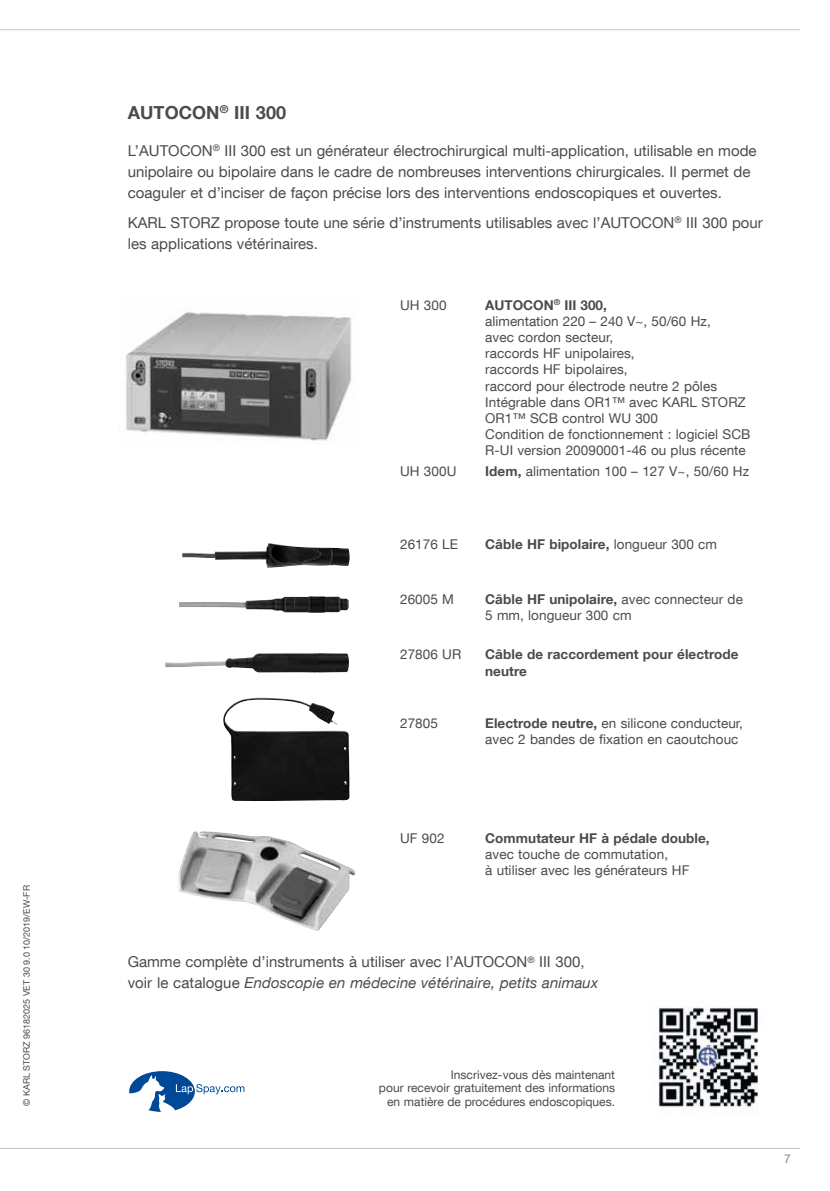
<style>
.page{position:relative;width:830px;height:1191px;background:#fff}
.page>*{position:absolute;margin:0;border:0;box-sizing:border-box;transform-origin:0 0}
.t1{font:700 18px "KS Helvetica Neue";letter-spacing:.005em;color:#4b4b4a}
.t2{font:15px/21px "KS Helvetica Neue";color:#4b4b4a}
.t3{font:13.5px/16.2px "KS Helvetica Neue";letter-spacing:.005em;color:#4b4b4a}
.t4{font:700 13.5px/16.2px "KS Helvetica Neue";letter-spacing:.005em;color:#4b4b4a}
.t5{font:12px/13.5px "KS Helvetica Neue";color:#4b4b4a;text-align:right}
.t6{font:12px "KS Helvetica Neue";color:#878787}
.t7{font:9px "KS Helvetica Neue";color:#4b4b4a}
.s1{font-weight:700}
.s2{font-weight:400}
.s3{font-style:italic}
</style>
<div class="page">
<hr style="left:0;top:29px;width:799px;height:1px;background:#c7c7c6">
<hr style="left:0;top:1148px;width:799px;height:1px;background:#c7c7c6">
<img style="left:658px;top:1007px;width:101px;height:101px">
<svg style="left:129px;top:1071px;width:115px;height:41px"></svg>
<img style="left:125px;top:312px;width:227px;height:129px">
<img style="left:182px;top:543px;width:168px;height:24px">
<img style="left:179px;top:596px;width:169px;height:17px">
<img style="left:165px;top:653px;width:184px;height:19px">
<img style="left:223px;top:697px;width:126px;height:104px">
<img style="left:178px;top:831px;width:177px;height:100px">
<p class="t7" style="left:21px;top:1106px;width:222px;rotate:-90deg">© KARL STORZ 96182025 VET 30 9.0 10/2019/EW-FR</p>
<h1 class="t1" style="left:128px;top:101px;width:160px">AUTOCON<sup>®</sup> III 300</h1>
<p class="t2" style="left:128px;top:140px;width:630px">L’AUTOCON<sup>®</sup> III 300 est un générateur électrochirurgical multi-application, utilisable en mode unipolaire ou bipolaire dans le cadre de nombreuses interventions chirurgicales. Il permet de coaguler et d’inciser de façon précise lors des interventions endoscopiques et ouvertes.</p>
<p class="t2" style="left:128px;top:212px;width:636px">KARL STORZ propose toute une série d’instruments utilisables avec l’AUTOCON<sup>®</sup> III 300 pour les applications vétérinaires.</p>
<p class="t3" style="left:400px;top:296px;width:48px">UH 300</p>
<p class="t3" style="left:485px;top:296px;width:266px"><span class="s1">AUTOCON</span><sup>®</sup> <span class="s1">III 300,<br></span>alimentation 220 – 240 V~, 50/60 Hz,<br>avec cordon secteur,<br>raccords HF unipolaires,<br>raccords HF bipolaires,<br>raccord pour électrode neutre 2 pôles<br>Intégrable dans OR1™ avec KARL STORZ<br>OR1™ SCB control WU 300<br>Condition de fonctionnement : logiciel SCB<br>R-UI version 20090001-46 ou plus récente</p>
<p class="t3" style="left:400px;top:462px;width:58px">UH 300U</p>
<p class="t3" style="left:485px;top:462px;width:265px"><span class="s1">Idem,</span> alimentation 100 – 127 V~, 50/60 Hz</p>
<p class="t3" style="left:400px;top:535px;width:59px">26176 LE</p>
<p class="t4" style="left:485px;top:535px;width:233px">Câble HF bipolaire, <span class="s2">longueur 300 cm</span></p>
<p class="t3" style="left:400px;top:591px;width:55px">26005 M</p>
<p class="t3" style="left:485px;top:591px;width:259px"><span class="s1">Câble HF unipolaire,</span> avec connecteur de<br>5 mm, longueur 300 cm</p>
<p class="t3" style="left:400px;top:646px;width:63px">27806 UR</p>
<p class="t4" style="left:485px;top:646px;width:255px">Câble de raccordement pour électrode neutre</p>
<p class="t3" style="left:400px;top:714px;width:39px">27805</p>
<p class="t3" style="left:485px;top:714px;width:259px"><span class="s1">Electrode neutre,</span> en silicone conducteur, avec 2 bandes de fixation en caoutchouc</p>
<p class="t3" style="left:400px;top:829px;width:46px">UF 902</p>
<p class="t4" style="left:485px;top:829px;width:226px">Commutateur HF à pédale double,</p>
<p class="t3" style="left:485px;top:846px;width:206px">avec touche de commutation,<br>à utiliser avec les générateurs HF</p>
<p class="t2" style="left:128px;top:951px;width:472px">Gamme complète d’instruments à utiliser avec l’AUTOCON<sup>®</sup> III 300, voir le catalogue <span class="s3">Endoscopie en médecine vétérinaire, petits animaux</span></p>
<p class="t5" style="left:379px;top:1067px;width:237px">Inscrivez-vous dès maintenant<br>pour recevoir gratuitement des informations en matière de procédures endoscopiques.</p>
<p class="t6" style="left:783px;top:1151px;width:8px">7</p>
</div>
